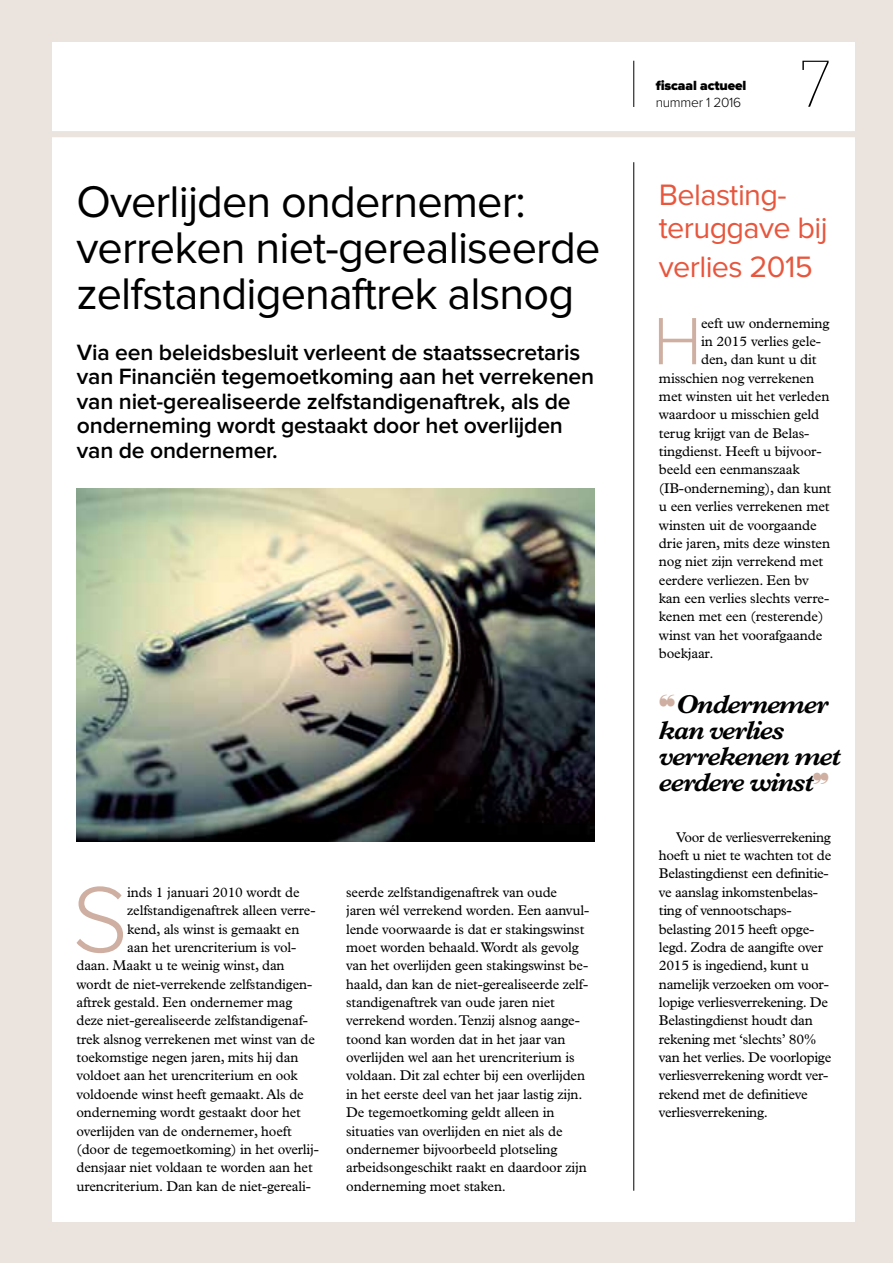
<style>
.page{position:relative;width:893px;height:1263px;background:#fff}
.page>*{position:absolute;margin:0;border:0;box-sizing:border-box;transform-origin:0 0}
.t1{font:300 96.75px "Proxima Nova";color:#cfafa1}
.t2{font:300 69.15px "Proxima Nova";color:#cfafa1}
.t3{font:100 64.2px "Glypha LT Std";color:#000}
.t4{font:45.9px/45.9px "Proxima Nova";letter-spacing:-.02em;color:#000}
.t5{font:30.6px/33.6px "Proxima Nova";letter-spacing:-.02em;color:#e7563d}
.t6{font:italic 700 25.95px/26px "Plantin Std";letter-spacing:-.05em;color:#000}
.t7{font:600 22.95px/24.5px "Proxima Nova";letter-spacing:-.01em;color:#000}
.t8{font:14.1px/18.3px "Plantin Std";letter-spacing:-.01em;color:#000}
.t9{font:900 13.8px "Proxima Nova";letter-spacing:-.01em;color:#000}
.t10{font:300 13.8px "Proxima Nova";letter-spacing:-.02em;color:#000}
.s1{color:#cfafa1}
</style>
<div class="page">
<hr style="left:0;top:0;width:2px;height:1263px;background:#ebe3de">
<div style="left:2px;top:0;width:891px;height:1263px;background:#ebe3de"></div>
<div style="left:53px;top:42px;width:802px;height:1179px;background:#fff"></div>
<div style="left:2px;top:131px;width:891px;height:6px;background:#ebe3de"></div>
<img style="left:77px;top:488px;width:517px;height:354px">
<hr style="left:633px;top:61px;width:1px;height:46px;background:#000">
<hr style="left:633px;top:162px;width:1px;height:1029px;background:#000">
<h3 class="t4" style="left:77px;top:181px;width:525px">Overlijden ondernemer: verreken niet-gerealiseerde zelfstandigenaftrek alsnog</h3>
<h3 class="t7" style="left:77px;top:341px;width:519px">Via een beleidsbesluit verleent de staatssecretaris van Financiën tegemoetkoming aan het verrekenen van niet-gerealiseerde zelfstandigenaftrek, als de onderneming wordt gestaakt door het overlijden van de ondernemer.</h3>
<h1 class="t1" style="left:72px;top:875px;width:58px">S</h1>
<p class="t8" style="left:127px;top:883px;width:174px">inds 1 januari 2010 wordt de</p>
<p class="t8" style="left:127px;top:901px;width:190px">zelfstandigenaftrek alleen verre-</p>
<p class="t8" style="left:127px;top:920px;width:174px">kend, als winst is gemaakt en</p>
<p class="t8" style="left:127px;top:938px;width:171px">aan het urencriterium is vol-</p>
<p class="t8" style="left:77px;top:956px;width:210px">daan. Maakt u te weinig winst, dan</p>
<p class="t8" style="left:77px;top:975px;width:237px">wordt de niet-verrekende zelfstandigen-</p>
<p class="t8" style="left:77px;top:993px;width:217px">aftrek gestald. Een ondernemer mag</p>
<p class="t8" style="left:77px;top:1011px;width:233px">deze niet-gerealiseerde zelfstandigenaf-</p>
<p class="t8" style="left:77px;top:1030px;width:240px">trek alsnog verrekenen met winst van de</p>
<p class="t8" style="left:77px;top:1048px;width:223px">toekomstige negen jaren, mits hij dan</p>
<p class="t8" style="left:77px;top:1067px;width:223px">voldoet aan het urencriterium en ook</p>
<p class="t8" style="left:77px;top:1085px;width:229px">voldoende winst heeft gemaakt. Als de</p>
<p class="t8" style="left:77px;top:1103px;width:226px">onderneming wordt gestaakt door het</p>
<p class="t8" style="left:77px;top:1122px;width:217px">overlijden van de ondernemer, hoeft</p>
<p class="t8" style="left:77px;top:1140px;width:244px">(door de tegemoetkoming) in het overlij-</p>
<p class="t8" style="left:77px;top:1158px;width:238px">densjaar niet voldaan te worden aan het</p>
<p class="t8" style="left:77px;top:1177px;width:236px">urencriterium. Dan kan de niet-gereali-</p>
<p class="t8" style="left:346px;top:883px;width:244px">seerde zelfstandigenaftrek van oude jaren wél verrekend worden. Een aanvul&shy;lende voorwaarde is dat er stakingswinst moet worden behaald. Wordt als gevolg van het overlijden geen stakingswinst be&shy;haald, dan kan de niet-gerealiseerde zelf&shy;standigenaftrek van oude jaren niet verrekend worden. Tenzij alsnog aange&shy;toond kan worden dat in het jaar van overlijden wel aan het urencriterium is voldaan. Dit zal echter bij een overlijden in het eerste deel van het jaar lastig zijn.<br>De tegemoetkoming geldt alleen in situaties van overlijden en niet als de ondernemer bijvoorbeeld plotseling arbeidsongeschikt raakt en daardoor zijn onderneming moet staken.</p>
<p class="t9" style="left:656px;top:79px;width:92px">fiscaal actueel</p>
<p class="t10" style="left:656px;top:96px;width:87px">nummer 1 2016</p>
<h3 class="t3" style="left:799px;top:47px;width:34px">7</h3>
<h3 class="t5" style="left:659px;top:179px;width:170px">Belasting&shy;teruggave bij</h3>
<h3 class="t5" style="left:659px;top:251px;width:155px">verlies 2015</h3>
<h2 class="t2" style="left:653px;top:310px;width:50px">H</h2>
<p class="t8" style="left:701px;top:314px;width:130px">eeft uw onderneming</p>
<p class="t8" style="left:701px;top:332px;width:121px">in 2015 verlies gele-</p>
<p class="t8" style="left:701px;top:350px;width:117px">den, dan kunt u dit</p>
<p class="t8" style="left:659px;top:369px;width:157px">misschien nog verrekenen</p>
<p class="t8" style="left:659px;top:387px;width:172px">met winsten uit het verleden</p>
<p class="t8" style="left:659px;top:405px;width:162px">waardoor u misschien geld</p>
<p class="t8" style="left:659px;top:424px;width:152px">terug krijgt van de Belas-</p>
<p class="t8" style="left:659px;top:442px;width:164px">tingdienst. Heeft u bijvoor-</p>
<p class="t8" style="left:659px;top:461px;width:142px">beeld een eenmanszaak</p>
<p class="t8" style="left:659px;top:479px;width:174px">(IB-onderneming), dan kunt</p>
<p class="t8" style="left:659px;top:497px;width:172px">u een verlies verrekenen met</p>
<p class="t8" style="left:659px;top:516px;width:159px">winsten uit de voorgaande</p>
<p class="t8" style="left:659px;top:534px;width:173px">drie jaren, mits deze winsten</p>
<p class="t8" style="left:659px;top:552px;width:166px">nog niet zijn verrekend met</p>
<p class="t8" style="left:659px;top:571px;width:151px">eerdere verliezen. Een bv</p>
<p class="t8" style="left:659px;top:589px;width:172px">kan een verlies slechts verre-</p>
<p class="t8" style="left:659px;top:607px;width:166px">kenen met een (resterende)</p>
<p class="t8" style="left:659px;top:626px;width:165px">winst van het voorafgaande</p>
<p class="t8" style="left:659px;top:644px;width:56px">boekjaar.</p>
<h3 class="t6" style="left:659px;top:691px;width:183px"><span class="s1">❝</span>Ondernemer kan verlies verrekenen met eerdere winst</h3>
<p class="t8" style="left:659px;top:828px;width:174px;text-indent:17px">Voor de verliesverrekening hoeft u niet te wachten tot de<br>Belastingdienst een definitie&shy;ve aanslag inkomstenbelas&shy;ting of vennootschaps - belasting 2015 heeft opge&shy;legd. Zodra de aangifte over<br>2015 is ingediend, kunt u namelijk verzoeken om voor&shy;lopige verliesverrekening. De<br>Belastingdienst houdt dan rekening met ‘slechts’ 80% van het verlies. De voorlopige verliesverrekening wordt ver&shy;rekend met de definitieve verliesverrekening.</p>
</div>
